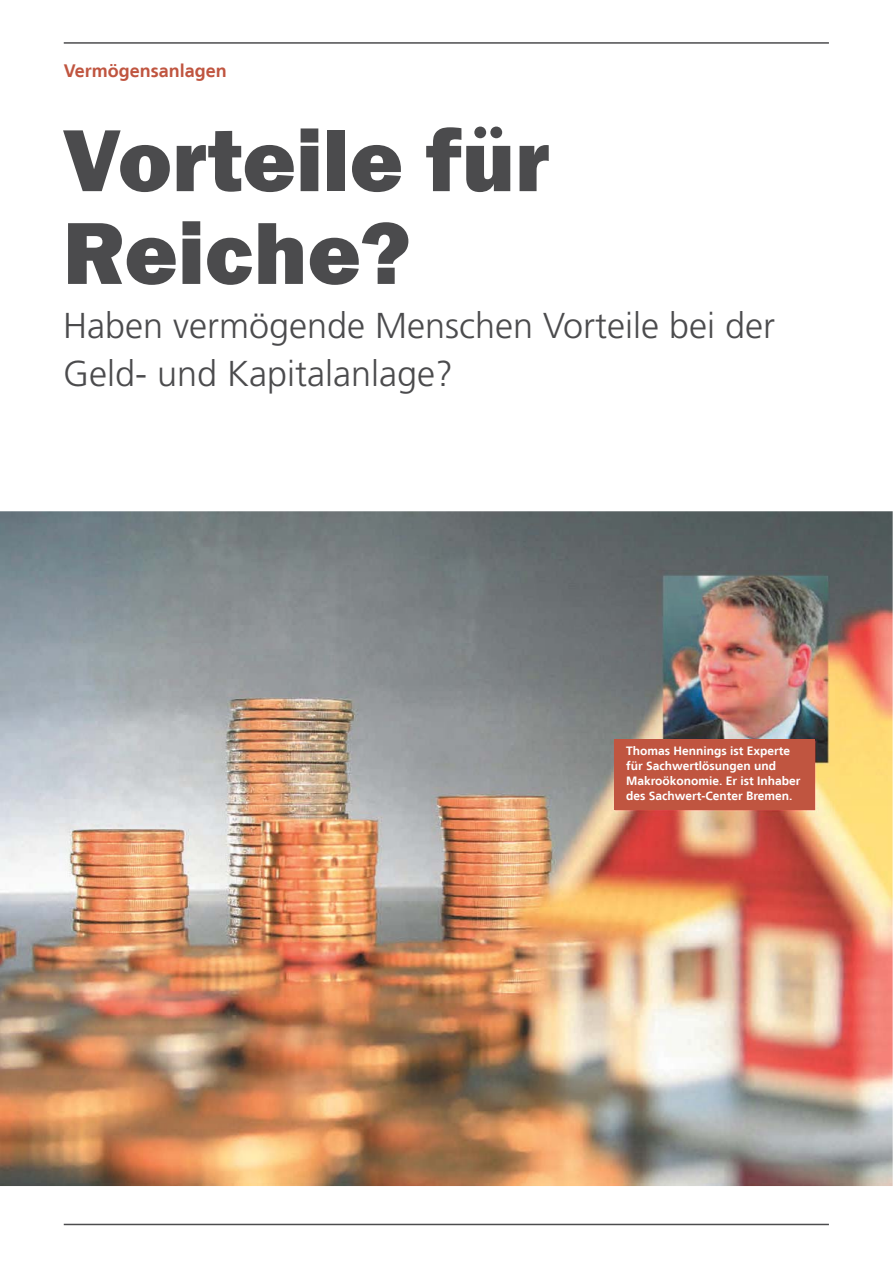
<style>
.page{position:relative;width:893px;height:1263px;background:#fff}
.page>*{position:absolute;margin:0;border:0;box-sizing:border-box;transform-origin:0 0}
.t1{font:800 91.2px/92.8px "Franklin Gothic";color:#4b4b4d}
.t2{font:300 36px/48px "Frutiger LT Std";color:#4b4b4d}
.t3{font:700 18px "Frutiger LT";color:#c05540}
.t4{font:700 12px/15px "Frutiger LT";color:#fff}
</style>
<div class="page">
<img style="left:0;top:511px;width:893px;height:675px">
<img style="left:611px;top:571px;width:223px;height:244px">
<div style="left:614px;top:739px;width:201px;height:70px;background:#c05540"></div>
<hr style="left:64px;top:42px;width:765px;height:2px;background:#4c4c4e">
<hr style="left:64px;top:1224px;width:765px;height:1px;background:#4c4c4e">
<h3 class="t3" style="left:64px;top:64px;width:164px">Vermögensanlagen</h3>
<h1 class="t1" style="left:63px;top:113px;width:488px">Vorteile für<br>Reiche?</h1>
<h2 class="t2" style="left:63px;top:304px;width:713px">Haben vermögende Menschen Vorteile bei der<br>Geld- und Kapitalanlage?</h2>
<p class="t4" style="left:626px;top:744px;width:176px">Thomas Hennings ist Experte für Sachwertlösungen und<br>Makroökonomie. Er ist Inhaber des Sachwert-Center Bremen.</p>
</div>
